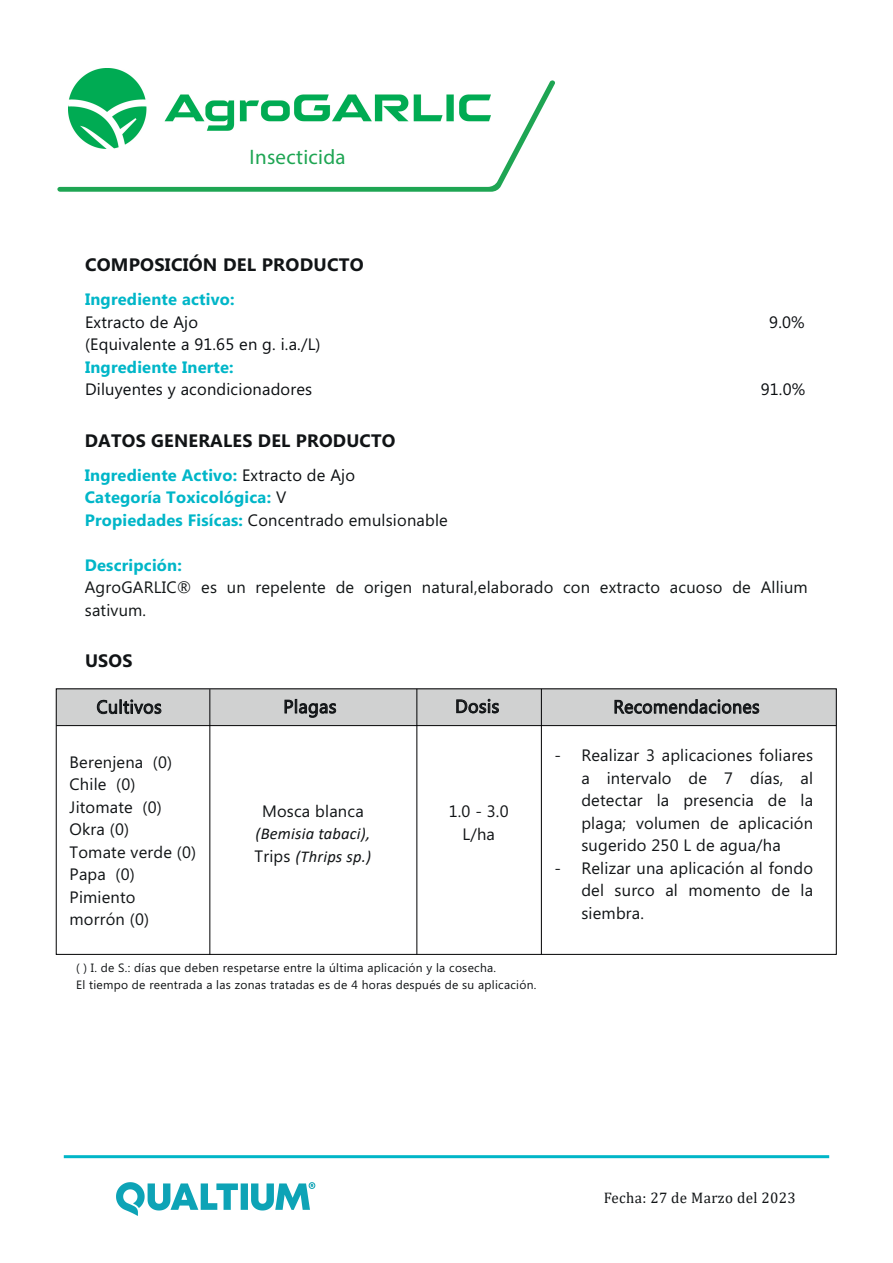
<style>
.page{position:relative;width:893px;height:1263px;background:#fff}
.page>*{position:absolute;margin:0;border:0;box-sizing:border-box;transform-origin:0 0}
.t1{font:21px "Myriad Pro";letter-spacing:.01em;color:#1ea553}
.t2{font:18.3px "Microsoft Phags Pa";letter-spacing:.02em;color:#111416}
.t3{font:18.3px "Microsoft Phags Pa";letter-spacing:.02em;color:#111416;scale:.96 1}
.t4{font:700 18px "Microsoft Phags Pa";letter-spacing:.01em;color:#111416}
.t5{font:16.5px/22.5px "Microsoft Phags Pa";letter-spacing:.01em;color:#111416;text-align:justify}
.t6{font:700 16.5px/22.5px "Microsoft Phags Pa";letter-spacing:.01em;color:#00b6c8}
.t7{font:16.5px/22.5px "Microsoft Phags Pa";letter-spacing:.01em;color:#111516}
.t8{font:16.5px "Microsoft Phags Pa";letter-spacing:.01em;color:#0b0e11}
.t9{font:italic 16.5px/22.5px "Calibri";letter-spacing:.01em;color:#111416}
.t10{font:15.3px "Cambria";letter-spacing:.02em;color:#111416}
.t11{font:12px/16.5px "Microsoft Phags Pa";letter-spacing:.02em;color:#111416}
.s1{font-weight:400;color:#0b0e11}
.s2{font-weight:400;color:#111416}
.s3{font-family:"Microsoft Phags Pa";font-style:normal}
</style>
<div class="page">
<img style="left:79px;top:68px;width:56px;height:12px">
<svg style="left:57px;top:80px;width:498px;height:112px"></svg>
<div style="left:56px;top:689px;width:780px;height:36px;background:#d0d1d1"></div>
<hr style="left:56px;top:725px;width:780px;height:1px;background:#000002">
<hr style="left:209px;top:689px;width:1px;height:266px;background:#000002">
<hr style="left:416px;top:689px;width:1px;height:265px;background:#000002">
<hr style="left:541px;top:689px;width:1px;height:265px;background:#000002">
<svg style="left:97px;top:699px;width:64px;height:15px"></svg>
<svg style="left:285px;top:699px;width:51px;height:19px"></svg>
<svg style="left:456px;top:699px;width:43px;height:14px"></svg>
<svg style="left:615px;top:699px;width:144px;height:15px"></svg>
<hr style="left:64px;top:1155px;width:765px;height:3px;background:#00b6c8">
<img style="left:116px;top:1182px;width:200px;height:34px">
<p class="t1" style="left:250px;top:144px;width:98px">Insecticida</p>
<p class="t4" style="left:85px;top:252px;width:280px">COMPOSICIÓN DEL PRODUCTO</p>
<p class="t6" style="left:85px;top:287px;width:151px">Ingrediente activo:</p>
<p class="t8" style="left:85px;top:310px;width:115px">Extracto de Ajo</p>
<p class="t8" style="left:769px;top:310px;width:37px">9.0%</p>
<p class="t8" style="left:85px;top:333px;width:237px">(Equivalente a 91.65 en g. i.a./L)</p>
<p class="t6" style="left:85px;top:355px;width:150px">Ingrediente Inerte:</p>
<p class="t8" style="left:85px;top:378px;width:229px">Diluyentes y acondicionadores</p>
<p class="t8" style="left:761px;top:378px;width:46px">91.0%</p>
<p class="t4" style="left:85px;top:428px;width:312px">DATOS GENERALES DEL PRODUCTO</p>
<p class="t6" style="left:85px;top:462px;width:365px">Ingrediente Activo: <span class="s1">Extracto de Ajo<br></span>Categoría Toxicológica: <span class="s2">V<br></span>Propiedades Fisícas: <span class="s2">Concentrado emulsionable</span></p>
<p class="t6" style="left:85px;top:552px;width:99px">Descripción:</p>
<p class="t7" style="left:85px;top:575px;width:724px">AgroGARLIC® es un repelente de origen natural,elaborado con extracto acuoso de Allium sativum.</p>
<p class="t4" style="left:85px;top:648px;width:49px">USOS</p>
<p class="t2" style="left:97px;top:694px;width:67px">Cultivos</p>
<p class="t2" style="left:283px;top:694px;width:55px">Plagas</p>
<p class="t2" style="left:455px;top:693px;width:46px">Dosis</p>
<p class="t3" style="left:613px;top:694px;width:154px">Recomendaciones</p>
<p class="t5" style="left:70px;top:749px;width:128px;text-align:left">Berenjena (0)<br>Chile (0)<br>Jitomate (0)<br>Okra (0)<br>Tomate verde (0)<br>Papa (0)<br>Pimiento<br>morrón (0)</p>
<p class="t5" style="left:581px;top:743px;width:233px;text-indent:-27px">- Realizar 3 aplicaciones foliares a intervalo de 7 días, al detectar la presencia de la plaga; volumen de aplicación sugerido 250 L de agua/ha</p>
<p class="t5" style="left:581px;top:856px;width:233px;text-indent:-27px">- Relizar una aplicación al fondo del surco al momento de la siembra.</p>
<p class="t5" style="left:262px;top:799px;width:103px">Mosca blanca</p>
<p class="t9" style="left:255px;top:822px;width:118px">(Bemisia tabaci),<br><span class="s3">Trips</span> (Thrips sp.)</p>
<p class="t5" style="left:449px;top:799px;width:61px;text-align:center">1.0 - 3.0<br>L/ha</p>
<p class="t11" style="left:76px;top:959px;width:462px">( ) I. de S.: días que deben respetarse entre la última aplicación y la cosecha.<br>El tiempo de reentrada a las zonas tratadas es de 4 horas después de su aplicación.</p>
<p class="t10" style="left:604px;top:1188px;width:193px">Fecha: 27 de Marzo del 2023</p>
</div>
